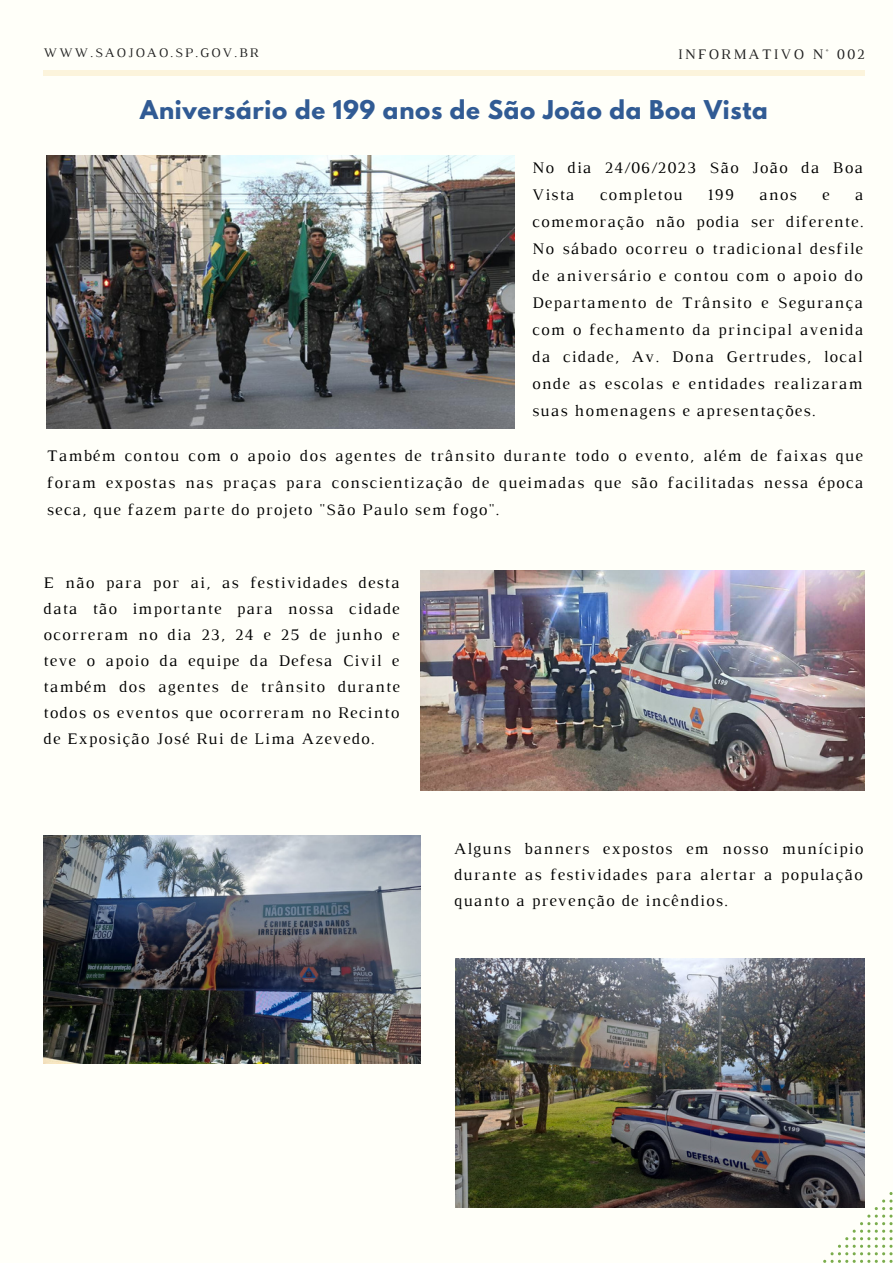
<style>
.page{position:relative;width:893px;height:1264px;background:#fff}
.page>*{position:absolute;margin:0;border:0;box-sizing:border-box;transform-origin:0 0}
.t1{font:700 22.95px "League Spartan";letter-spacing:.03em;color:#315b94}
.t2{font:16.5px/27px "Luthier";letter-spacing:.07em;color:#010101;text-align:justify}
.t3{font:14.85px "Luthier";letter-spacing:.14em;color:#222}
.t4{font:13.35px "Luthier";letter-spacing:.14em;color:#222}
</style>
<div class="page">
<div style="left:0;top:0;width:892px;height:1262px;background:#fffff9"></div>
<div style="left:44px;top:70px;width:820px;height:6px;background:#fcf4dc"></div>
<svg style="left:823px;top:1191px;width:69px;height:71px"></svg>
<img style="left:420px;top:570px;width:444px;height:220px">
<img style="left:47px;top:156px;width:468px;height:272px">
<img style="left:44px;top:835px;width:376px;height:228px">
<img style="left:456px;top:958px;width:408px;height:249px">
<p class="t4" style="left:44px;top:48px;width:217px">WWW.SAOJOAO.SP.GOV.BR</p>
<p class="t3" style="left:677px;top:49px;width:188px">INFORMATIVO N° 002</p>
<p class="t1" style="left:140px;top:98px;width:629px">Aniversário de 199 anos de São João da Boa Vista</p>
<p class="t2" style="left:532px;top:156px;width:332px">No dia 24/06/2023 São João da Boa<br>Vista</p>
<p class="t2" style="left:599px;top:183px;width:84px">completou</p>
<p class="t2" style="left:707px;top:183px;width:28px">199</p>
<p class="t2" style="left:759px;top:183px;width:39px">anos</p>
<p class="t2" style="left:822px;top:183px;width:9px">e</p>
<p class="t2" style="left:532px;top:183px;width:332px;text-indent:322px">a comemoração não podia ser diferente.<br>No sábado ocorreu o tradicional desfile de aniversário e contou com o apoio do Departamento de Trânsito e Segurança com o fechamento da principal avenida da cidade, Av. Dona Gertrudes, local onde as escolas e entidades realizaram suas homenagens e apresentações.</p>
<p class="t2" style="left:47px;top:443px;width:817px">Também contou com o apoio dos agentes de trânsito durante todo o evento, além de faixas que foram expostas nas praças para conscientização de queimadas que são facilitadas nessa época seca, que fazem parte do projeto "São Paulo sem fogo".</p>
<p class="t2" style="left:44px;top:571px;width:358px;line-height:25.8px">E não para por ai, as festividades desta data tão importante para nossa cidade ocorreram no dia 23, 24 e 25 de junho e teve o apoio da equipe da Defesa Civil e também dos agentes de trânsito durante todos os eventos que ocorreram no Recinto de Exposição José Rui de Lima Azevedo.</p>
<p class="t2" style="left:454px;top:837px;width:410px;line-height:25.8px">Alguns banners expostos em nosso munícipio durante as festividades para alertar a população quanto a prevenção de incêndios.</p>
</div>
